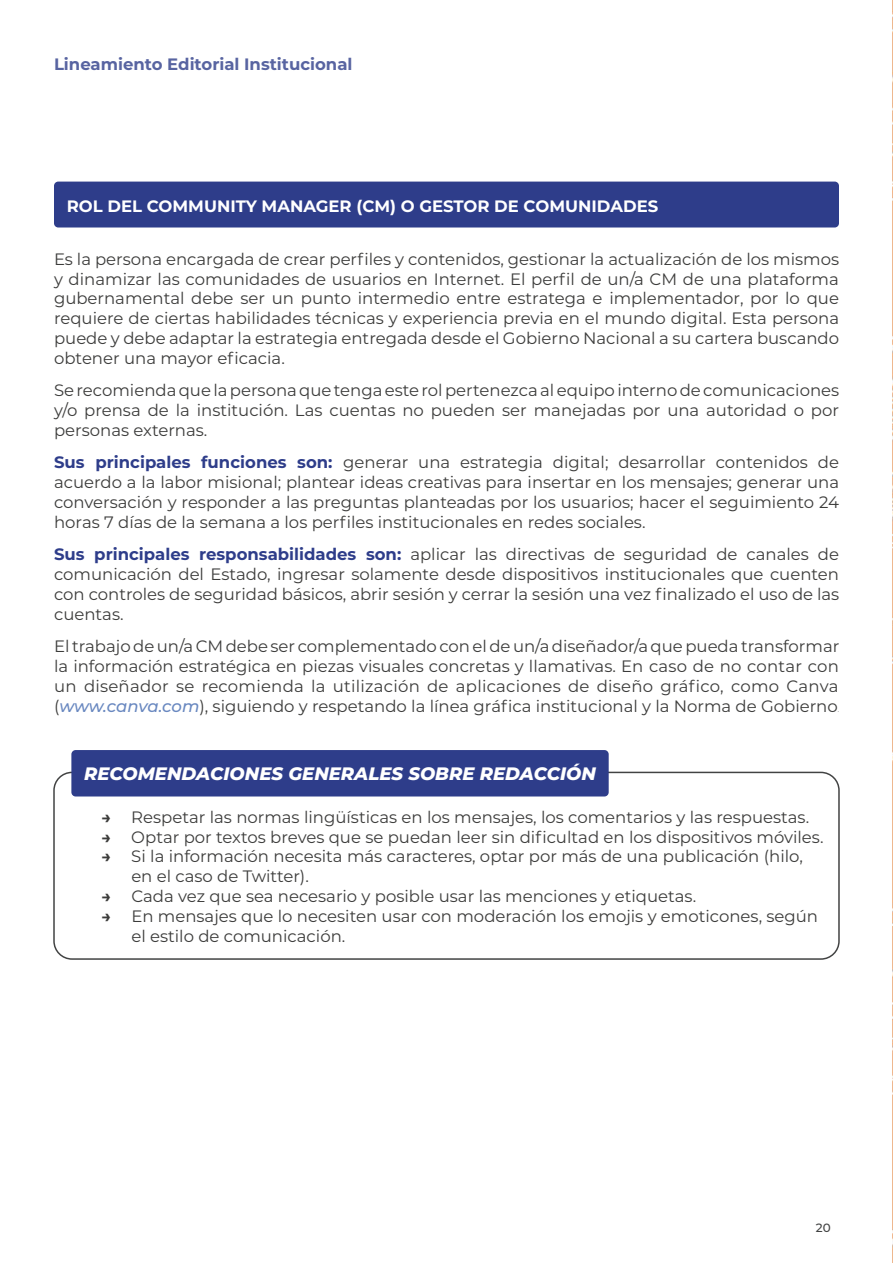
<style>
.page{position:relative;width:893px;height:1263px;background:#fff}
.page>*{position:absolute;margin:0;border:0;box-sizing:border-box;transform-origin:0 0}
.t1{font:italic 800 18px "Montserrat";color:#fff}
.t2{font:16.5px/19.8px "Montserrat";color:#3c3c3b;text-align:justify}
.t3{font:700 16.5px "Montserrat";color:#fff}
.t4{font:700 16.5px "Montserrat";color:#5864a1}
.t5{font:500 12px "Montserrat";color:#424343}
.t6{font:6px "Montserrat";color:#3c3c3b}
.s1{font-weight:700;color:#2e3d8a}
.s2{font-weight:500;font-style:italic;color:#6988c0}
.s3{font-weight:700}
</style>
<div class="page">
<div style="left:54px;top:182px;width:785px;height:45px;background:#2e3d8a;border-radius:4px"></div>
<div style="left:53px;top:772px;width:787px;height:188px;border:2px solid #424343;border-radius:18px"></div>
<div style="left:71px;top:750px;width:538px;height:46px;background:#2e3d8a;border-radius:4px"></div>
<img style="left:892px;top:0;width:1px;height:1263px">
<hr style="left:892px;top:495px;width:1px;height:297px;background:#fff">
<p class="t4" style="left:54px;top:52px;width:300px">Lineamiento Editorial Institucional</p>
<p class="t3" style="left:67px;top:194px;width:593px">ROL DEL COMMUNITY MANAGER (CM) O GESTOR DE COMUNIDADES</p>
<p class="t2" style="left:54px;top:248px;width:787px">Es la persona encargada de crear perfiles y contenidos, gestionar la actualización de los mismos y dinamizar las comunidades de usuarios en Internet. El perfil de un/a CM de una plataforma gubernamental debe ser un punto intermedio entre estratega e implementador, por lo que requiere de ciertas habilidades técnicas y experiencia previa en el mundo digital. Esta persona puede y debe adaptar la estrategia entregada desde el Gobierno Nacional a su cartera buscando obtener una mayor eficacia.</p>
<p class="t2" style="left:54px;top:380px;width:787px">Serecomiendaquelapersonaquetengaesterolpertenezcaalequipointernodecomunicaciones y/o prensa de la institución. Las cuentas no pueden ser manejadas por una autoridad o por personas externas.</p>
<p class="t2" style="left:54px;top:452px;width:787px"><span class="s1">Sus principales funciones son:</span> generar una estrategia digital; desarrollar contenidos de acuerdo a la labor misional; plantear ideas creativas para insertar en los mensajes; generar una conversación y responder a las preguntas planteadas por los usuarios; hacer el seguimiento 24 horas 7 días de la semana a los perfiles institucionales en redes sociales.</p>
<p class="t2" style="left:54px;top:544px;width:787px"><span class="s1">Sus principales responsabilidades son:</span> aplicar las directivas de seguridad de canales de comunicación del Estado, ingresar solamente desde dispositivos institucionales que cuenten con controles de seguridad básicos, abrir sesión y cerrar la sesión una vez finalizado el uso de las cuentas.</p>
<p class="t2" style="left:54px;top:636px;width:787px">El trabajodeun/a CMdebeser complementadoconeldeun/adiseñador/aquepueda transformar la información estratégica en piezas visuales concretas y llamativas. En caso de no contar con un diseñador se recomienda la utilización de aplicaciones de diseño gráfico, como Canva (<span class="s2">www.canva.com</span>), siguiendo y respetando la línea gráfica institucional y la Norma de Gobierno</p>
<p class="t6" style="left:838px;top:705px;width:3px">.</p>
<p class="t1" style="left:84px;top:761px;width:513px">RECOMENDACIONES GENERALES SOBRE REDACCIÓN</p>
<p class="t2" style="left:102px;top:806px;width:709px"><span class="s3">→</span> Respetar las normas lingüísticas en los mensajes, los comentarios y las respuestas.</p>
<p class="t2" style="left:102px;top:826px;width:723px"><span class="s3">→</span> Optar por textos breves que se puedan leer sin dificultad en los dispositivos móviles.</p>
<p class="t2" style="left:131px;top:846px;width:673px;text-indent:-30px"><span class="s3">→</span> Si la información necesita más caracteres, optar por más de una publicación (hilo, en el caso de Twitter).</p>
<p class="t2" style="left:102px;top:886px;width:596px"><span class="s3">→</span> Cada vez que sea necesario y posible usar las menciones y etiquetas.</p>
<p class="t2" style="left:131px;top:905px;width:688px;text-indent:-30px"><span class="s3">→</span> En mensajes que lo necesiten usar con moderación los emojis y emoticones, según el estilo de comunicación.</p>
<p class="t5" style="left:816px;top:1220px;width:16px">20</p>
</div>
